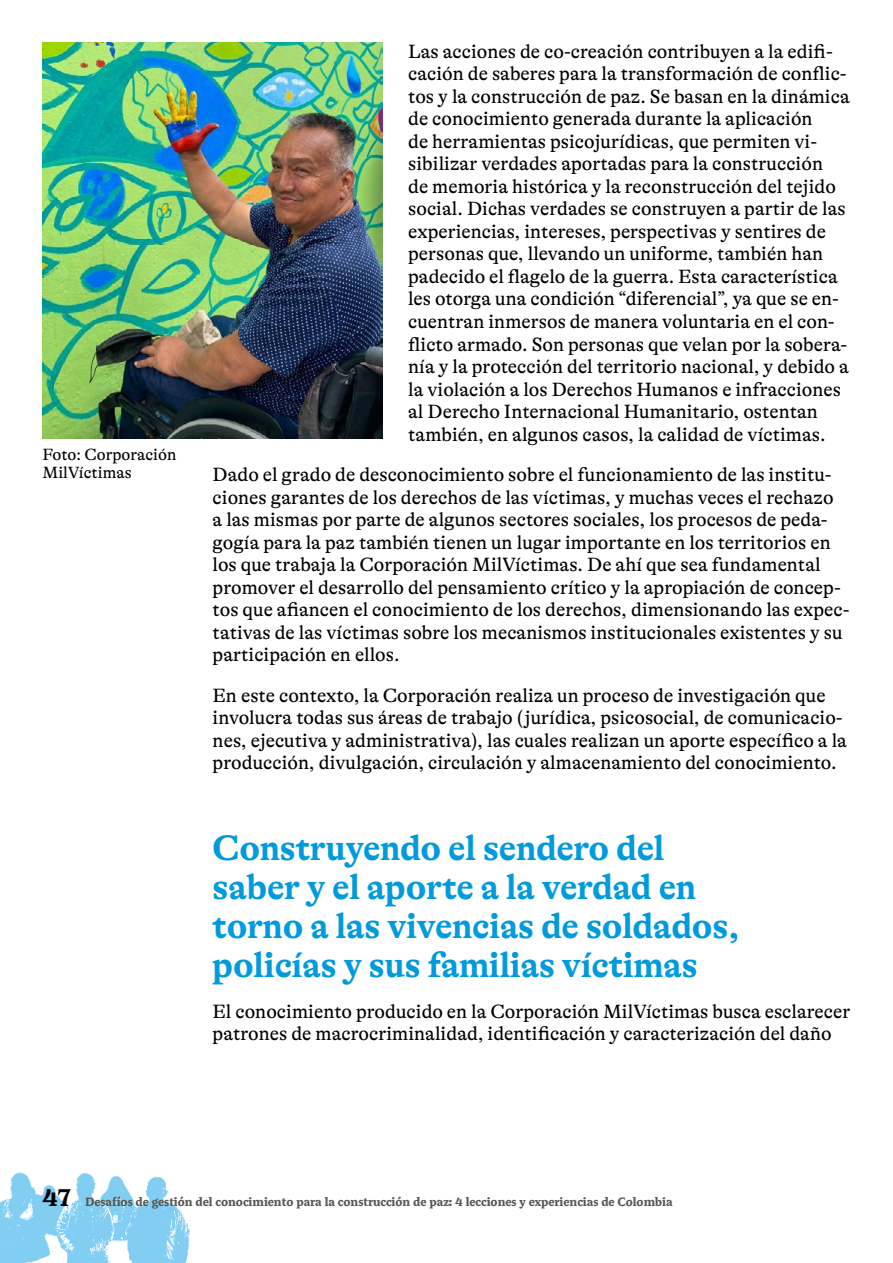
<style>
.page{position:relative;width:893px;height:1263px;background:#fff}
.page>*{position:absolute;margin:0;border:0;box-sizing:border-box;transform-origin:0 0}
.t1{font:700 36px/39px "GT Alpina";color:#009add}
.t2{font:19.5px/22.5px "GT Alpina";color:#000}
.t3{font:16.5px/18px "GT Alpina";color:#000}
.t4{font:700 12px "PTP Avante";color:#575756}
.s1{font-size:24px;color:#000}
</style>
<div class="page">
<img style="left:0;top:1172px;width:190px;height:91px">
<img style="left:43px;top:43px;width:340px;height:396px">
<p class="t3" style="left:43px;top:445px;width:136px">Foto: Corporación<br>MilVíctimas</p>
<p class="t2" style="left:408px;top:40px;width:443px">Las acciones de co-creación contribuyen a la edifi&shy;cación de saberes para la transformación de conflic&shy;tos y la construcción de paz. Se basan en la dinámica de conocimiento generada durante la aplicación<br>de herramientas psicojurídicas, que permiten vi&shy;sibilizar verdades aportadas para la construcción<br>de memoria histórica y la reconstrucción del tejido social. Dichas verdades se construyen a partir de las experiencias, intereses, perspectivas y sentires de personas que, llevando un uniforme, también han padecido el flagelo de la guerra. Esta característica les otorga una condición “diferencial”, ya que se en&shy;cuentran inmersos de manera voluntaria en el con&shy;flicto armado. Son personas que velan por la sobera&shy;nía y la protección del territorio nacional, y debido a la violación a los Derechos Humanos e infracciones al Derecho Internacional Humanitario, ostentan también, en algunos casos, la calidad de víctimas.</p>
<p class="t2" style="left:213px;top:463px;width:638px">Dado el grado de desconocimiento sobre el funcionamiento de las institu&shy;ciones garantes de los derechos de las víctimas, y muchas veces el rechazo<br>a las mismas por parte de algunos sectores sociales, los procesos de peda&shy;gogía para la paz también tienen un lugar importante en los territorios en los que trabaja la Corporación MilVíctimas. De ahí que sea fundamental promover el desarrollo del pensamiento crítico y la apropiación de concep&shy;tos que afiancen el conocimiento de los derechos, dimensionando las expec&shy;tativas de las víctimas sobre los mecanismos institucionales existentes y su participación en ellos.</p>
<p class="t2" style="left:213px;top:684px;width:636px">En este contexto, la Corporación realiza un proceso de investigación que involucra todas sus áreas de trabajo (jurídica, psicosocial, de comunicacio&shy;nes, ejecutiva y administrativa), las cuales realizan un aporte específico a la producción, divulgación, circulación y almacenamiento del conocimiento.</p>
<h1 class="t1" style="left:213px;top:829px;width:528px">Construyendo el sendero del saber y el aporte a la verdad en torno a las vivencias de soldados, policías y sus familias víctimas</h1>
<p class="t2" style="left:213px;top:1000px;width:639px">El conocimiento producido en la Corporación MilVíctimas busca esclarecer patrones de macrocriminalidad, identificación y caracterización del daño</p>
<p class="t4" style="left:43px;top:1194px;width:632px"><span class="s1">47</span> Desafíos de gestión del conocimiento para la construcción de paz: 4 lecciones y experiencias de Colombia</p>
</div>
